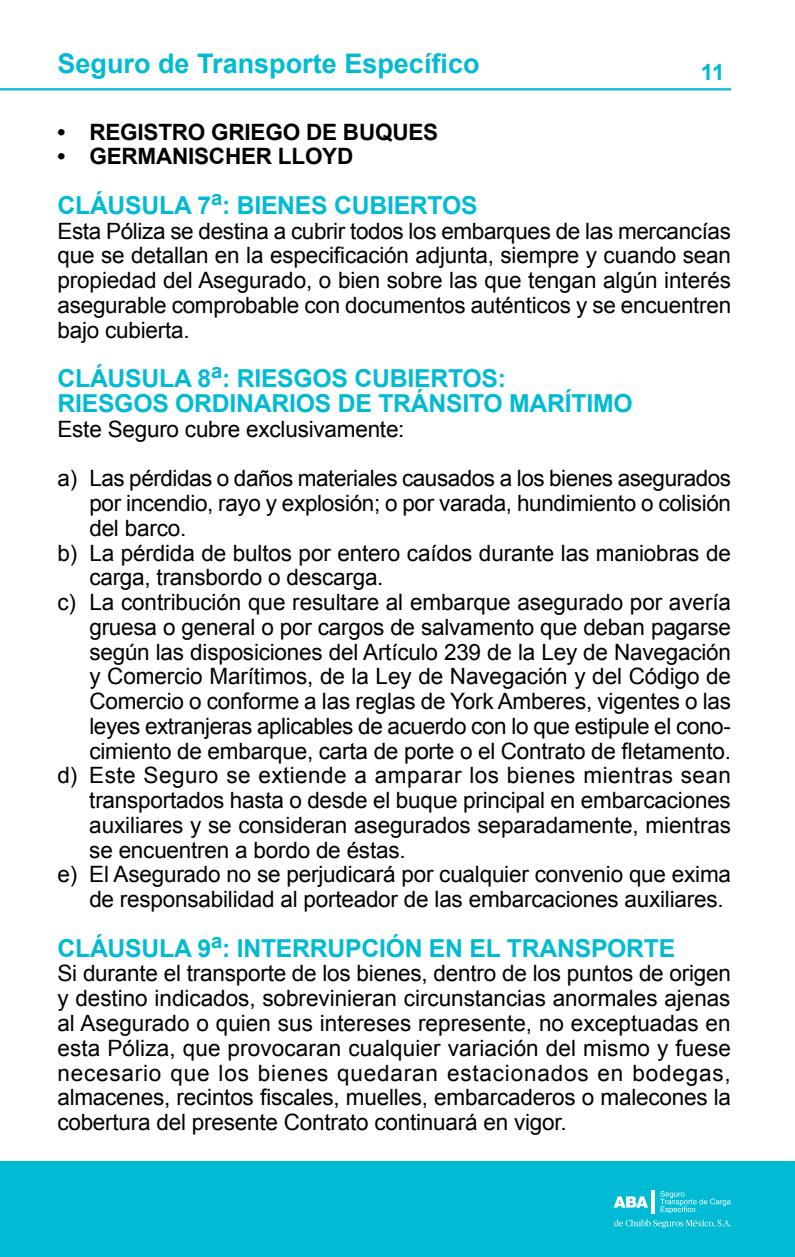
<style>
.page{position:relative;width:795px;height:1257px;background:#fff}
.page>*{position:absolute;margin:0;border:0;box-sizing:border-box;transform-origin:0 0}
.t1{font:700 27px "Arial";color:#00bbd3}
.t2{font:700 24.75px/24.8px "Arial";letter-spacing:-.01em;color:#00bbd3}
.t3{font:22.5px/24.8px "Arial";letter-spacing:-.01em;color:#000;text-align:justify}
.t4{font:22.5px "Arial";letter-spacing:.02em;color:#000}
.t5{font:700 22.5px "Arial";letter-spacing:-.01em;color:#000}
.t6{font:700 22.5px "Arial";color:#00bbd3}
</style>
<div class="page">
<div style="left:0;top:1161px;width:794px;height:95px;background:#00bbd3"></div>
<hr style="left:0;top:88px;width:730px;height:2px;background:#00bbd3">
<svg style="left:660px;top:1190px;width:70px;height:23px"></svg>
<svg style="left:614px;top:1196px;width:33px;height:11px"></svg>
<hr style="left:651px;top:1190px;width:3px;height:23px;background:#fff">
<svg style="left:614px;top:1219px;width:116px;height:9px"></svg>
<p class="t1" style="left:57px;top:45px;width:423px">Seguro de Transporte Específico</p>
<p class="t6" style="left:700px;top:57px;width:25px">11</p>
<p class="t5" style="left:57px;top:117px;width:382px">• REGISTRO GRIEGO DE BUQUES</p>
<p class="t5" style="left:57px;top:141px;width:297px">• GERMANISCHER LLOYD</p>
<p class="t2" style="left:57px;top:193px;width:421px">CLÁUSULA 7<sup>a</sup>: BIENES CUBIERTOS</p>
<p class="t3" style="left:57px;top:219px;width:675px">Esta Póliza se destina a cubrir todos los embarques de las mercancías que se detallan en la especificación adjunta, siempre y cuando sean propiedad del Asegurado, o bien sobre las que tengan algún interés asegurable comprobable con documentos auténticos y se encuentren bajo cubierta.</p>
<p class="t2" style="left:57px;top:367px;width:576px">CLÁUSULA 8<sup>a</sup>: RIESGOS CUBIERTOS:<br>RIESGOS ORDINARIOS DE TRÁNSITO MARÍTIMO</p>
<p class="t3" style="left:57px;top:417px;width:348px">Este Seguro cubre exclusivamente:</p>
<p class="t3" style="left:57px;top:466px;width:674px">a) Las pérdidas o daños materiales causados a los bienes asegurados</p>
<p class="t3" style="left:89px;top:491px;width:643px">por incendio, rayo y explosión; o por varada, hundimiento o colisión</p>
<p class="t3" style="left:89px;top:516px;width:98px">del barco.</p>
<p class="t3" style="left:57px;top:540px;width:674px">b) La pérdida de bultos por entero caídos durante las maniobras de</p>
<p class="t3" style="left:89px;top:565px;width:295px">carga, transbordo o descarga.</p>
<p class="t3" style="left:57px;top:590px;width:674px">c) La contribución que resultare al embarque asegurado por avería</p>
<p class="t3" style="left:89px;top:615px;width:642px">gruesa o general o por cargos de salvamento que deban pagarse</p>
<p class="t3" style="left:89px;top:639px;width:642px">según las disposiciones del Artículo 239 de la Ley de Navegación</p>
<p class="t3" style="left:89px;top:664px;width:642px">y Comercio Marítimos, de la Ley de Navegación y del Código de</p>
<p class="t3" style="left:89px;top:689px;width:642px">Comercio o conforme a las reglas de York Amberes, vigentes o las</p>
<p class="t3" style="left:89px;top:714px;width:642px">leyes extranjeras aplicables de acuerdo con lo que estipule el cono-</p>
<p class="t3" style="left:89px;top:738px;width:642px">cimiento de embarque, carta de porte o el Contrato de fletamento.</p>
<p class="t4" style="left:57px;top:760px;width:674px">d) Este Seguro se extiende a amparar los bienes mientras sean</p>
<p class="t3" style="left:89px;top:788px;width:642px">transportados hasta o desde el buque principal en embarcaciones</p>
<p class="t3" style="left:89px;top:813px;width:642px">auxiliares y se consideran asegurados separadamente, mientras</p>
<p class="t3" style="left:89px;top:837px;width:317px">se encuentren a bordo de éstas.</p>
<p class="t3" style="left:57px;top:862px;width:674px">e) El Asegurado no se perjudicará por cualquier convenio que exima</p>
<p class="t3" style="left:89px;top:887px;width:635px">de responsabilidad al porteador de las embarcaciones auxiliares.</p>
<p class="t2" style="left:57px;top:936px;width:619px">CLÁUSULA 9<sup>a</sup>: INTERRUPCIÓN EN EL TRANSPORTE</p>
<p class="t3" style="left:57px;top:961px;width:674px">Si durante el transporte de los bienes, dentro de los puntos de origen y destino indicados, sobrevinieran circunstancias anormales ajenas al Asegurado o quien sus intereses represente, no exceptuadas en esta Póliza, que provocaran cualquier variación del mismo y fuese necesario que los bienes quedaran estacionados en bodegas, almacenes, recintos fiscales, muelles, embarcaderos o malecones la cobertura del presente Contrato continuará en vigor.</p>
</div>
